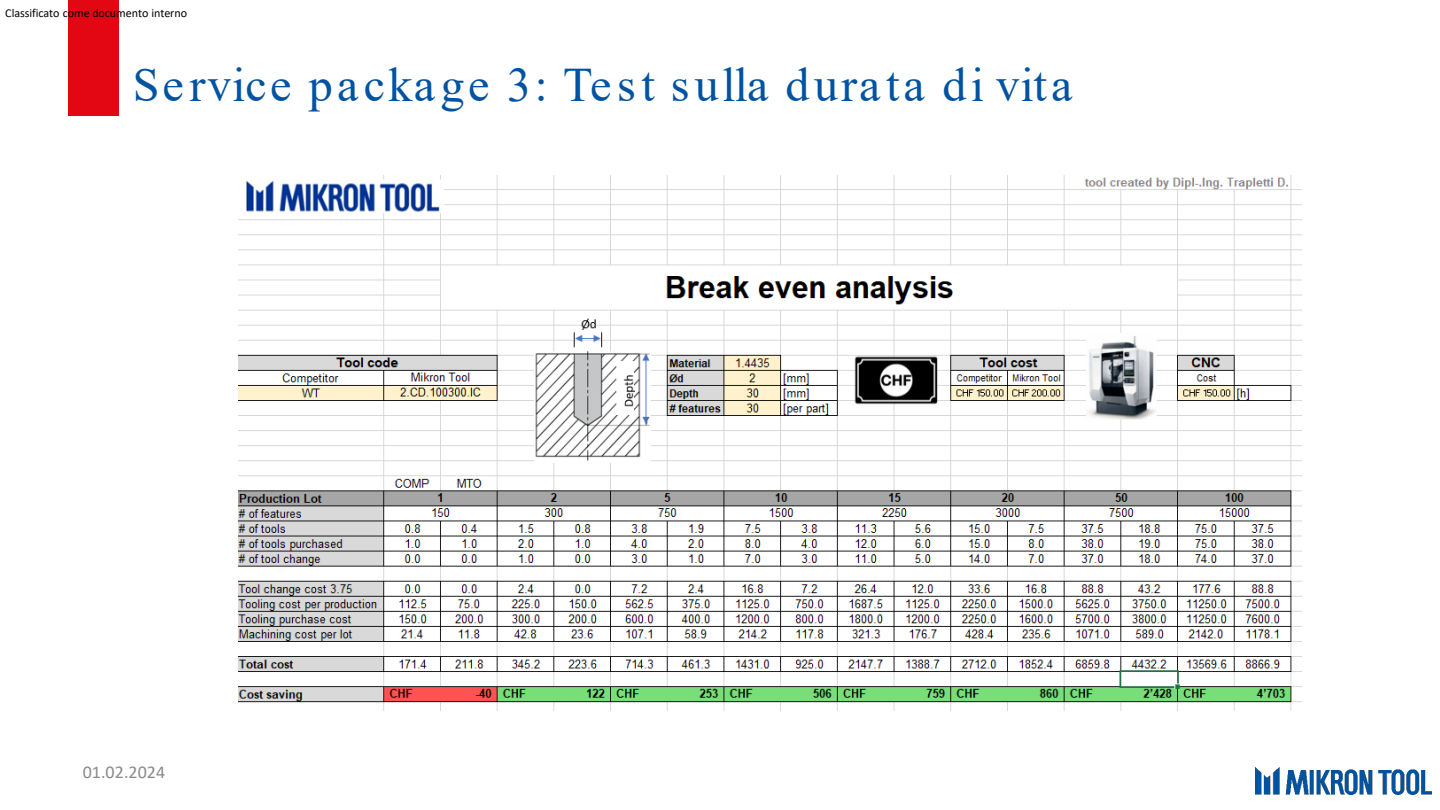
<style>
.page{position:relative;width:1440px;height:810px;background:#fff}
.page>*{position:absolute;margin:0;border:0;box-sizing:border-box;transform-origin:0 0}
.t1{font:48px "Times New Roman";letter-spacing:.07em;color:#0053a1}
.t2{font:18px "Calibri";letter-spacing:.005em;color:#8a8a8a}
.t3{font:12px "Calibri";letter-spacing:-.005em;color:#000}
</style>
<div class="page">
<img style="left:1256px;top:767px;width:176px;height:28px">
<div style="left:68px;top:0;width:51px;height:116px;background:#e30613"></div>
<img style="left:238px;top:175px;width:1064px;height:535px">
<p class="t3" style="left:5px;top:5px;width:183px">Classificato come documento interno</p>
<h2 class="t1" style="left:133px;top:51px;width:941px">Service package 3: Test sulla durata di vita</h2>
<p class="t2" style="left:83px;top:760px;width:84px">01.02.2024</p>
</div>
